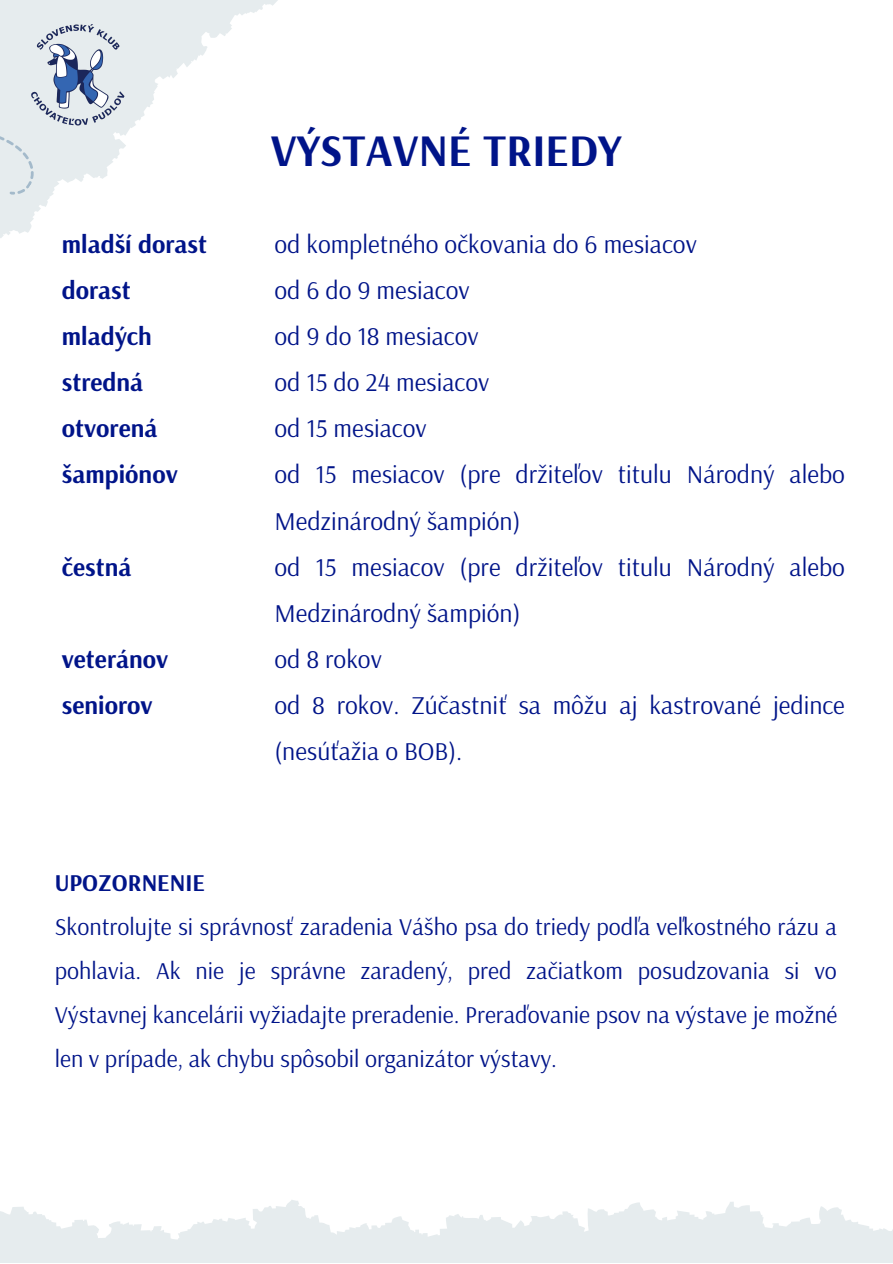
<style>
.page{position:relative;width:893px;height:1264px;background:#fff}
.page>*{position:absolute;margin:0;border:0;box-sizing:border-box;transform-origin:0 0}
.t1{font:700 45px "Arsenal";color:#001489}
.t2{font:25.5px/46px "Arsenal";color:#001489}
.t3{font:700 25.5px/46px "Arsenal";color:#001489}
.t4{font:24px/43.8px "Arsenal";color:#001489;text-align:justify}
.t5{font:700 24px "Arsenal";color:#001489}
</style>
<div class="page">
<svg style="left:0;top:0;width:278px;height:238px"></svg>
<img style="left:11px;top:9px;width:133px;height:132px">
<svg style="left:0;top:13px;width:89px;height:184px;background:#d4dbe3"></svg>
<svg style="left:0;top:1200px;width:892px;height:62px;fill:#e6ecee"></svg>
<p class="t3" style="left:62px;top:220px;width:147px">mladší dorast dorast mladých stredná otvorená šampiónov</p>
<p class="t3" style="left:62px;top:543px;width:71px">čestná</p>
<p class="t3" style="left:62px;top:635px;width:108px">veteránov seniorov</p>
<h1 class="t1" style="left:271px;top:121px;width:352px">VÝSTAVNÉ TRIEDY</h1>
<p class="t2" style="left:274px;top:220px;width:572px">od kompletného očkovania do 6 mesiacov<br>od 6 do 9 mesiacov<br>od 9 do 18 mesiacov<br>od 15 do 24 mesiacov<br>od 15 mesiacov<br>od 15 mesiacov (pre držiteľov titulu Národný alebo<br>Medzinárodný šampión)<br>od 15 mesiacov (pre držiteľov titulu Národný alebo<br>Medzinárodný šampión)<br>od 8 rokov<br>od 8 rokov. Zúčastniť sa môžu aj kastrované jedince (nesúťažia o BOB).</p>
<p class="t5" style="left:55px;top:867px;width:152px">UPOZORNENIE</p>
<p class="t4" style="left:55px;top:904px;width:784px">Skontrolujte si správnosť zaradenia Vášho psa do triedy podľa veľkostného rázu a pohlavia. Ak nie je správne zaradený, pred začiatkom posudzovania si vo Výstavnej kancelárii vyžiadajte preradenie. Preraďovanie psov na výstave je možné len v prípade, ak chybu spôsobil organizátor výstavy.</p>
</div>
